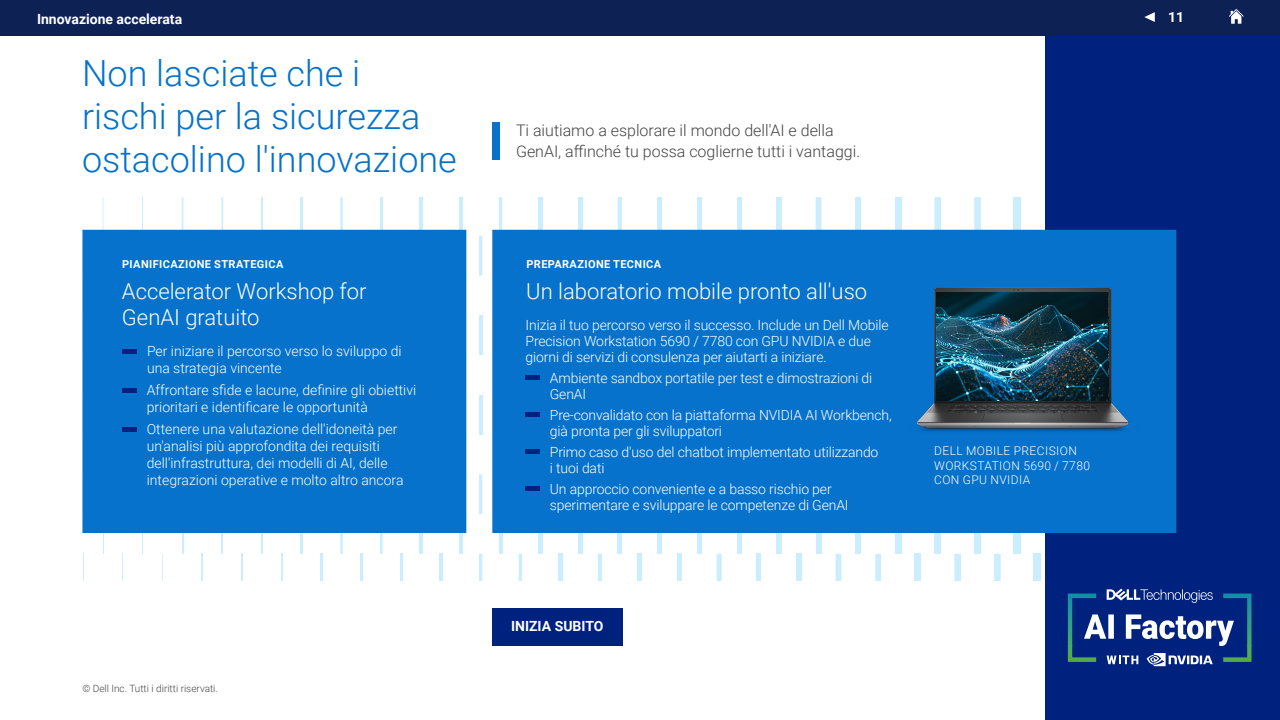
<style>
.page{position:relative;width:1280px;height:720px;background:#fff}
.page>*{position:absolute;margin:0;border:0;box-sizing:border-box;transform-origin:0 0}
.t1{font:300 36px/43.2px "Roboto";color:#0672cb}
.t2{font:300 22px/26.4px "Roboto";color:#fff}
.t3{font:300 16px/21px "Roboto";color:#444}
.t4{font:300 14px/16px "Roboto";letter-spacing:-.01em;color:#fff}
.t5{font:700 14px "Roboto";color:#fff}
.t6{font:300 12px/14.4px "Roboto";letter-spacing:.035em;color:#fff}
.t7{font:700 11px "Roboto";letter-spacing:.035em;color:#fff}
.t8{font:300 10px "Roboto";color:#444}
</style>
<div class="page">
<div style="left:0;top:0;width:1280px;height:36px;background:#0d2155"></div>
<svg style="left:1229px;top:9px;width:15px;height:15px"></svg>
<hr style="left:142px;top:197px;width:1px;height:39px;background:#cbeeff">
<hr style="left:103px;top:197px;width:1px;height:39px;background:#cbeeff">
<div style="left:1014px;top:197px;width:7px;height:39px;background:#cbeeff"></div>
<div style="left:974px;top:197px;width:7px;height:39px;background:#cbeeff"></div>
<div style="left:934px;top:197px;width:7px;height:39px;background:#cbeeff"></div>
<div style="left:895px;top:197px;width:6px;height:39px;background:#cbeeff"></div>
<div style="left:855px;top:197px;width:6px;height:39px;background:#cbeeff"></div>
<div style="left:776px;top:197px;width:6px;height:39px;background:#cbeeff"></div>
<div style="left:816px;top:197px;width:5px;height:39px;background:#cbeeff"></div>
<div style="left:697px;top:197px;width:5px;height:39px;background:#cbeeff"></div>
<div style="left:737px;top:197px;width:5px;height:39px;background:#cbeeff"></div>
<div style="left:657px;top:197px;width:5px;height:39px;background:#cbeeff"></div>
<hr style="left:618px;top:197px;width:4px;height:39px;background:#cbeeff">
<hr style="left:578px;top:197px;width:4px;height:39px;background:#cbeeff">
<hr style="left:538px;top:197px;width:4px;height:39px;background:#cbeeff">
<hr style="left:459px;top:197px;width:3px;height:39px;background:#cbeeff">
<hr style="left:499px;top:197px;width:3px;height:39px;background:#cbeeff">
<hr style="left:419px;top:197px;width:4px;height:39px;background:#cbeeff">
<hr style="left:340px;top:197px;width:3px;height:39px;background:#cbeeff">
<hr style="left:301px;top:197px;width:2px;height:39px;background:#cbeeff">
<hr style="left:380px;top:197px;width:3px;height:39px;background:#cbeeff">
<hr style="left:261px;top:197px;width:2px;height:39px;background:#cbeeff">
<hr style="left:221px;top:197px;width:2px;height:39px;background:#cbeeff">
<hr style="left:182px;top:197px;width:1px;height:39px;background:#cbeeff">
<hr style="left:479px;top:236px;width:3px;height:40px;background:#cbeeff">
<hr style="left:479px;top:315px;width:3px;height:40px;background:#cbeeff">
<hr style="left:479px;top:395px;width:3px;height:40px;background:#cbeeff">
<hr style="left:479px;top:474px;width:3px;height:40px;background:#cbeeff">
<hr style="left:142px;top:514px;width:1px;height:40px;background:#cbeeff">
<hr style="left:103px;top:514px;width:1px;height:40px;background:#cbeeff">
<div style="left:1014px;top:514px;width:7px;height:40px;background:#cbeeff"></div>
<div style="left:974px;top:514px;width:7px;height:40px;background:#cbeeff"></div>
<div style="left:934px;top:514px;width:7px;height:40px;background:#cbeeff"></div>
<div style="left:895px;top:514px;width:6px;height:40px;background:#cbeeff"></div>
<div style="left:855px;top:514px;width:6px;height:40px;background:#cbeeff"></div>
<div style="left:776px;top:514px;width:6px;height:40px;background:#cbeeff"></div>
<div style="left:816px;top:514px;width:5px;height:40px;background:#cbeeff"></div>
<div style="left:697px;top:514px;width:5px;height:40px;background:#cbeeff"></div>
<div style="left:737px;top:514px;width:5px;height:40px;background:#cbeeff"></div>
<div style="left:657px;top:514px;width:5px;height:40px;background:#cbeeff"></div>
<hr style="left:618px;top:514px;width:4px;height:40px;background:#cbeeff">
<hr style="left:578px;top:514px;width:4px;height:40px;background:#cbeeff">
<hr style="left:538px;top:514px;width:4px;height:40px;background:#cbeeff">
<hr style="left:459px;top:514px;width:3px;height:40px;background:#cbeeff">
<hr style="left:499px;top:514px;width:3px;height:40px;background:#cbeeff">
<hr style="left:419px;top:514px;width:4px;height:40px;background:#cbeeff">
<hr style="left:340px;top:514px;width:3px;height:40px;background:#cbeeff">
<hr style="left:301px;top:514px;width:2px;height:40px;background:#cbeeff">
<hr style="left:380px;top:514px;width:3px;height:40px;background:#cbeeff">
<hr style="left:261px;top:514px;width:2px;height:40px;background:#cbeeff">
<hr style="left:221px;top:514px;width:2px;height:40px;background:#cbeeff">
<hr style="left:182px;top:514px;width:1px;height:40px;background:#cbeeff">
<svg style="left:162px;top:554px;width:1px;height:27px"></svg>
<svg style="left:83px;top:554px;width:1px;height:27px"></svg>
<div style="left:1033px;top:554px;width:8px;height:27px;background:#cbeeff"></div>
<div style="left:994px;top:554px;width:7px;height:27px;background:#cbeeff"></div>
<div style="left:954px;top:554px;width:7px;height:27px;background:#cbeeff"></div>
<div style="left:915px;top:554px;width:6px;height:27px;background:#cbeeff"></div>
<div style="left:875px;top:554px;width:6px;height:27px;background:#cbeeff"></div>
<div style="left:796px;top:554px;width:6px;height:27px;background:#cbeeff"></div>
<div style="left:836px;top:554px;width:5px;height:27px;background:#cbeeff"></div>
<div style="left:717px;top:554px;width:5px;height:27px;background:#cbeeff"></div>
<div style="left:756px;top:554px;width:5px;height:27px;background:#cbeeff"></div>
<div style="left:677px;top:554px;width:5px;height:27px;background:#cbeeff"></div>
<hr style="left:638px;top:554px;width:4px;height:27px;background:#cbeeff">
<hr style="left:598px;top:554px;width:4px;height:27px;background:#cbeeff">
<hr style="left:558px;top:554px;width:4px;height:27px;background:#cbeeff">
<hr style="left:479px;top:554px;width:3px;height:27px;background:#cbeeff">
<hr style="left:519px;top:554px;width:3px;height:27px;background:#cbeeff">
<hr style="left:439px;top:554px;width:4px;height:27px;background:#cbeeff">
<hr style="left:360px;top:554px;width:3px;height:27px;background:#cbeeff">
<hr style="left:320px;top:554px;width:3px;height:27px;background:#cbeeff">
<hr style="left:400px;top:554px;width:2px;height:27px;background:#cbeeff">
<hr style="left:281px;top:554px;width:2px;height:27px;background:#cbeeff">
<hr style="left:241px;top:554px;width:2px;height:27px;background:#cbeeff">
<svg style="left:202px;top:554px;width:1px;height:27px"></svg>
<div style="left:1045px;top:36px;width:235px;height:684px;background:#00227f"></div>
<svg style="left:1144px;top:12px;width:11px;height:10px"></svg>
<div style="left:492px;top:608px;width:130px;height:37px;background:#00227f"></div>
<div style="left:492px;top:230px;width:684px;height:303px;background:#0672cb"></div>
<hr style="left:526px;top:376px;width:14px;height:4px;background:#00227f">
<hr style="left:526px;top:413px;width:14px;height:4px;background:#00227f">
<hr style="left:526px;top:450px;width:14px;height:4px;background:#00227f">
<hr style="left:526px;top:487px;width:14px;height:4px;background:#00227f">
<div style="left:82px;top:230px;width:384px;height:303px;background:#0672cb"></div>
<hr style="left:122px;top:349px;width:15px;height:4px;background:#00227f">
<hr style="left:122px;top:388px;width:15px;height:4px;background:#00227f">
<hr style="left:122px;top:427px;width:15px;height:4px;background:#00227f">
<img style="left:917px;top:287px;width:212px;height:145px">
<img style="left:936px;top:292px;width:172px;height:108px">
<svg style="left:1068px;top:589px;width:184px;height:77px"></svg>
<div style="left:492px;top:122px;width:8px;height:38px;background:#0672cb"></div>
<p class="t5" style="left:37px;top:9px;width:147px">Innovazione accelerata</p>
<p class="t5" style="left:1168px;top:7px;width:18px">11</p>
<h1 class="t1" style="left:82px;top:50px;width:376px">Non lasciate che i<br>rischi per la sicurezza ostacolino l'innovazione</h1>
<p class="t7" style="left:122px;top:257px;width:163px">PIANIFICAZIONE STRATEGICA</p>
<h2 class="t2" style="left:122px;top:277px;width:246px">Accelerator Workshop for<br>GenAI gratuito</h2>
<p class="t4" style="left:147px;top:342px;width:256px;line-height:17px">Per iniziare il percorso verso lo sviluppo di una strategia vincente</p>
<p class="t4" style="left:147px;top:381px;width:271px;line-height:17px">Affrontare sfide e lacune, definire gli obiettivi prioritari e identificare le opportunità</p>
<p class="t4" style="left:147px;top:420px;width:258px;line-height:17px">Ottenere una valutazione dell'idoneità per un'analisi più approfondita dei requisiti dell'infrastruttura, dei modelli di AI, delle integrazioni operative e molto altro ancora</p>
<p class="t8" style="left:82px;top:681px;width:137px">© Dell Inc. Tutti i diritti riservati.</p>
<p class="t3" style="left:516px;top:119px;width:346px">Ti aiutiamo a esplorare il mondo dell'AI e della<br>GenAI, affinché tu possa coglierne tutti i vantaggi.</p>
<p class="t7" style="left:526px;top:257px;width:136px">PREPARAZIONE TECNICA</p>
<h2 class="t2" style="left:526px;top:277px;width:342px">Un laboratorio mobile pronto all'uso</h2>
<p class="t4" style="left:526px;top:317px;width:365px">Inizia il tuo percorso verso il successo. Include un Dell Mobile<br>Precision Workstation 5690 / 7780 con GPU NVIDIA e due giorni di servizi di consulenza per aiutarti a iniziare.</p>
<p class="t4" style="left:550px;top:370px;width:324px">Ambiente sandbox portatile per test e dimostrazioni di<br>GenAI</p>
<p class="t4" style="left:550px;top:407px;width:343px">Pre-convalidato con la piattaforma NVIDIA AI Workbench, già pronta per gli sviluppatori</p>
<p class="t4" style="left:550px;top:444px;width:330px">Primo caso d'uso del chatbot implementato utilizzando i tuoi dati</p>
<p class="t4" style="left:550px;top:481px;width:300px">Un approccio conveniente e a basso rischio per sperimentare e sviluppare le competenze di GenAI</p>
<p class="t5" style="left:511px;top:616px;width:94px">INIZIA SUBITO</p>
<p class="t6" style="left:934px;top:443px;width:157px">DELL MOBILE PRECISION<br>WORKSTATION 5690 / 7780<br>CON GPU NVIDIA</p>
</div>
